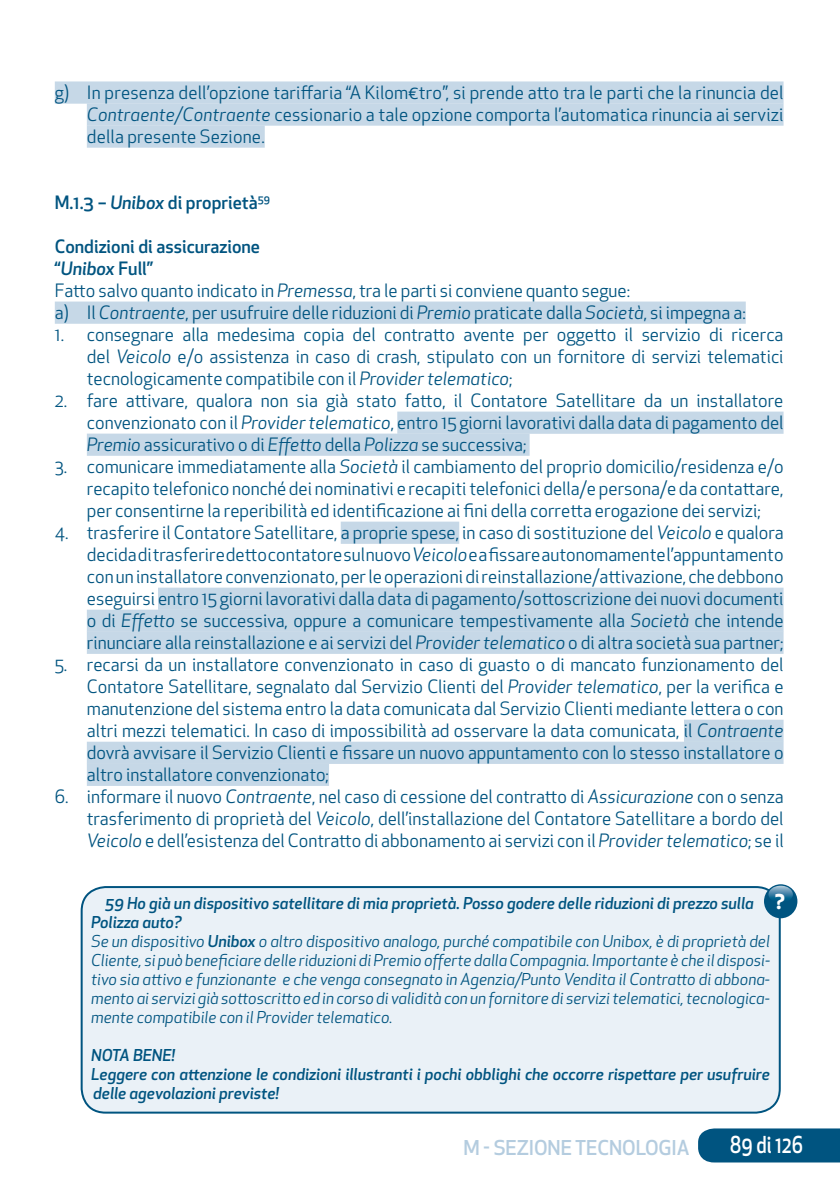
<style>
.page{position:relative;width:840px;height:1191px;background:#fff}
.page>*{position:absolute;margin:0;border:0;box-sizing:border-box;transform-origin:0 0}
.t1{font:500 22.8px "Apex New";color:#fff;scale:.83 1}
.t2{font:500 20px "Apex New";letter-spacing:-.005em;color:#b4ccdf}
.t3{font:700 20px "Apex New";color:#fff}
.t4{font:18px/22px "Apex New";color:#005480;text-align:justify}
.t5{font:500 18px "Apex New";color:#005480}
.t6{font:italic 16px/19px "Apex New";color:#005480}
.t7{font:italic 500 16px/19px "Apex New";color:#005480}
.s1{font-style:italic}
.s2{font-weight:500}
.s3{font-weight:500;font-style:italic}
</style>
<div class="page">
<div style="left:698px;top:1128px;width:141px;height:34px;background:#005480"></div>
<div style="left:55px;top:81px;width:728px;height:23px;background:#c6d8e7"></div>
<div style="left:87px;top:103px;width:696px;height:23px;background:#c6d8e7"></div>
<div style="left:87px;top:125px;width:177px;height:23px;background:#c6d8e7"></div>
<div style="left:55px;top:301px;width:690px;height:23px;background:#c6d8e7"></div>
<div style="left:397px;top:411px;width:386px;height:23px;background:#c6d8e7"></div>
<div style="left:87px;top:433px;width:442px;height:23px;background:#c6d8e7"></div>
<div style="left:340px;top:521px;width:119px;height:23px;background:#c6d8e7"></div>
<div style="left:158px;top:587px;width:625px;height:23px;background:#c6d8e7"></div>
<div style="left:87px;top:609px;width:696px;height:23px;background:#c6d8e7"></div>
<div style="left:87px;top:631px;width:696px;height:23px;background:#c6d8e7"></div>
<div style="left:683px;top:719px;width:100px;height:23px;background:#c6d8e7"></div>
<div style="left:87px;top:741px;width:696px;height:23px;background:#c6d8e7"></div>
<div style="left:87px;top:763px;width:242px;height:23px;background:#c6d8e7"></div>
<div style="left:82px;top:887px;width:697px;height:225px;background:#eaf1f7;border-radius:24px"></div>
<div style="left:81px;top:886px;width:699px;height:227px;border:2px solid #005480;border-radius:24px"></div>
<div style="left:763px;top:884px;width:34px;height:34px;background:#005480;border-radius:50%"></div>
<svg style="left:768px;top:885px;width:24px;height:17px"></svg>
<p class="t4" style="left:87px;top:81px;width:697px;text-indent:-32px">g) In presenza dell’opzione tariffaria “A Kilom€tro”, si prende atto tra le parti che la rinuncia del <span class="s1">Contraente/Contraente</span> cessionario a tale opzione comporta l’automatica rinuncia ai servizi della presente Sezione.</p>
<p class="t5" style="left:55px;top:190px;width:217px">M.1.3 – <span class="s1">Unibox</span> di proprietà<sup>59</sup></p>
<p class="t4" style="left:55px;top:235px;width:692px;text-align:left"><span class="s2">Condizioni di assicurazione<br>“</span><span class="s3">Unibox</span> <span class="s2">Full”<br></span>Fatto salvo quanto indicato in <span class="s1">Premessa</span>, tra le parti si conviene quanto segue:<br>a) Il <span class="s1">Contraente</span>, per usufruire delle riduzioni di <span class="s1">Premio</span> praticate dalla <span class="s1">Società</span>, si impegna a:</p>
<p class="t4" style="left:87px;top:323px;width:697px;text-indent:-32px">1. consegnare alla medesima copia del contratto avente per oggetto il servizio di ricerca del <span class="s1">Veicolo</span> e/o assistenza in caso di crash, stipulato con un fornitore di servizi telematici tecnologicamente compatibile con il <span class="s1">Provider telematico</span>;</p>
<p class="t4" style="left:87px;top:389px;width:697px;text-indent:-32px">2. fare attivare, qualora non sia già stato fatto, il Contatore Satellitare da un installatore convenzionato con il <span class="s1">Provider telematico</span>, entro 15 giorni lavorativi dalla data di pagamento del <span class="s1">Premio</span> assicurativo o di <span class="s1">Effetto</span> della <span class="s1">Polizza</span> se successiva;</p>
<p class="t4" style="left:87px;top:455px;width:697px;text-indent:-32px">3. comunicare immediatamente alla <span class="s1">Società</span> il cambiamento del proprio domicilio/residenza e/o recapito telefonico nonché dei nominativi e recapiti telefonici della/e persona/e da contattare, per consentirne la reperibilità ed identificazione ai fini della corretta erogazione dei servizi;</p>
<p class="t4" style="left:87px;top:521px;width:697px;text-indent:-32px">4. trasferire il Contatore Satellitare, a proprie spese, in caso di sostituzione del <span class="s1">Veicolo</span> e qualora decida di trasferire detto contatore sul nuovo <span class="s1">Veicolo</span> e a fissare autonomamente l’appuntamento con un installatore convenzionato, per le operazioni di reinstallazione/attivazione, che debbono eseguirsi entro 15 giorni lavorativi dalla data di pagamento/sottoscrizione dei nuovi documenti o di <span class="s1">Effetto</span> se successiva, oppure a comunicare tempestivamente alla <span class="s1">Società</span> che intende rinunciare alla reinstallazione e ai servizi del <span class="s1">Provider telematico</span> o di altra società sua partner;</p>
<p class="t4" style="left:87px;top:653px;width:697px;text-indent:-32px">5. recarsi da un installatore convenzionato in caso di guasto o di mancato funzionamento del Contatore Satellitare, segnalato dal Servizio Clienti del <span class="s1">Provider telematico</span>, per la verifica e manutenzione del sistema entro la data comunicata dal Servizio Clienti mediante lettera o con altri mezzi telematici. In caso di impossibilità ad osservare la data comunicata, il <span class="s1">Contraente </span>dovrà avvisare il Servizio Clienti e fissare un nuovo appuntamento con lo stesso installatore o altro installatore convenzionato;</p>
<p class="t4" style="left:87px;top:785px;width:698px;text-indent:-32px">6. informare il nuovo <span class="s1">Contraente</span>, nel caso di cessione del contratto di <span class="s1">Assicurazione</span> con o senza trasferimento di proprietà del <span class="s1">Veicolo</span>, dell’installazione del Contatore Satellitare a bordo del <span class="s1">Veicolo</span> e dell’esistenza del Contratto di abbonamento ai servizi con il <span class="s1">Provider telematico</span>; se il</p>
<p class="t3" style="left:774px;top:887px;width:11px">?</p>
<p class="t6" style="left:91px;top:893px;width:680px;text-indent:14px"><span class="s2">59 Ho già un dispositivo satellitare di mia proprietà. Posso godere delle riduzioni di prezzo sulla Polizza auto?<br></span>Se un dispositivo <span class="s2">Unibox</span> o altro dispositivo analogo, purché compatibile con Unibox, è di proprietà del Cliente, si può beneficiare delle riduzioni di Premio offerte dalla Compagnia. Importante è che il disposi&shy;tivo sia attivo e funzionante e che venga consegnato in Agenzia/Punto Vendita il Contratto di abbona&shy;mento ai servizi già sottoscritto ed in corso di validità con un fornitore di servizi telematici, tecnologica&shy;mente compatibile con il Provider telematico.</p>
<p class="t7" style="left:91px;top:1045px;width:679px">NOTA BENE!<br>Leggere con attenzione le condizioni illustranti i pochi obblighi che occorre rispettare per usufruire delle agevolazioni previste!</p>
<p class="t2" style="left:463px;top:1134px;width:227px">M - SEZIONE TECNOLOGIA</p>
<p class="t1" style="left:729px;top:1129px;width:89px">89 di 126</p>
</div>
